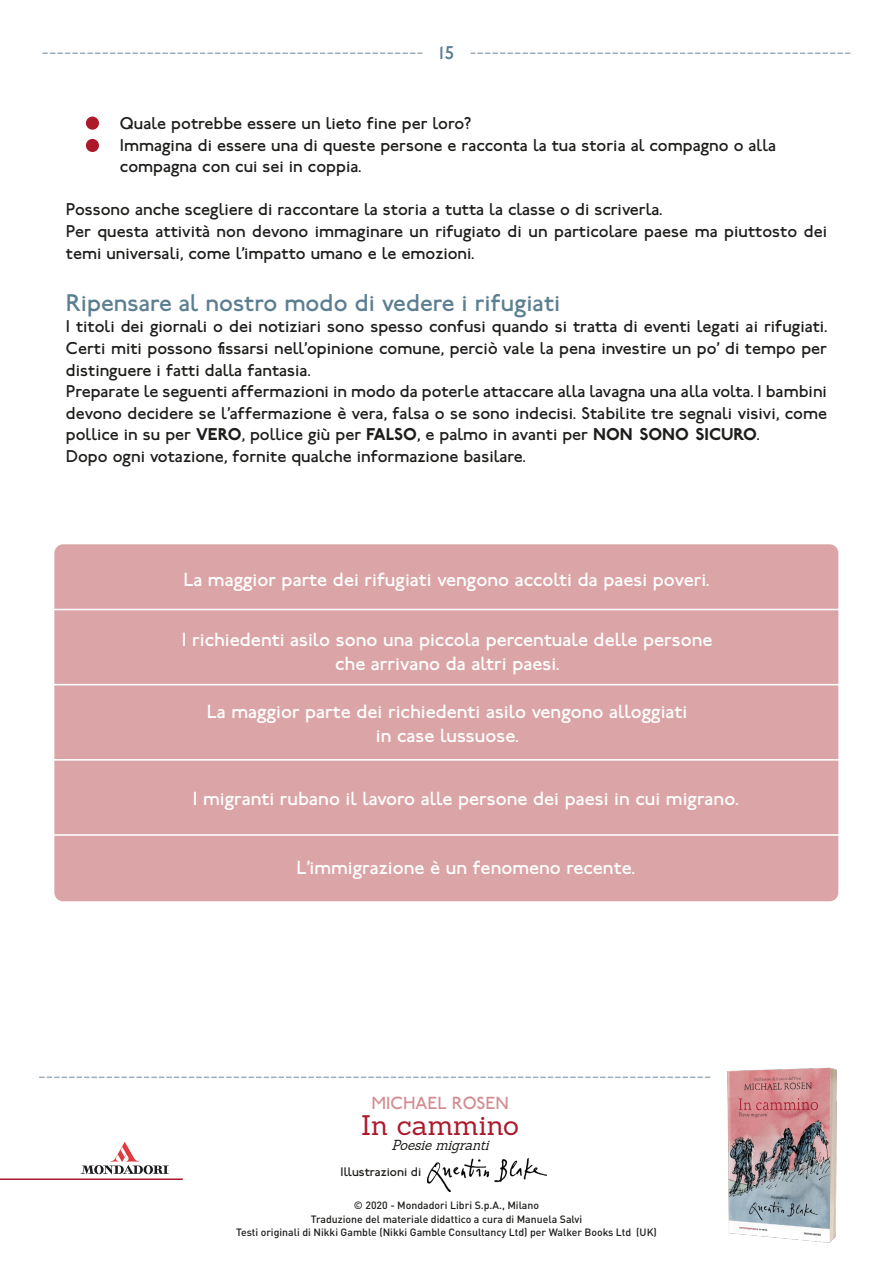
<style>
.page{position:relative;width:893px;height:1263px;background:#fff}
.page>*{position:absolute;margin:0;border:0;box-sizing:border-box;transform-origin:0 0}
.t1{font:27.6px "Sanchez";letter-spacing:-.005em;color:#ab192a}
.t2{font:25.5px "P22 Johnston Underground";color:#5b7e91}
.t3{font:20.1px/24.2px "P22 Johnston Underground";color:#fff;text-align:center}
.t4{font:19.5px "P22 Johnston Underground";color:#5b7e91}
.t5{font:18.6px "P22 Johnston Underground";color:#d38d92}
.t6{font:18px/21.6px "P22 Johnston Underground";color:#1d1d1b;text-align:justify}
.t7{font:italic 14.1px "Sanchez";color:#1d1d1b;scale:.93 1}
.t8{font:13.05px "P22 Johnston Underground";color:#1d1d1b}
.t9{font:500 10.5px/13.5px "DINOT";color:#1d1d1b;text-align:center}
.s1{font-weight:700}
</style>
<div class="page">
<svg style="left:40px;top:1076px;width:670px;height:2px"></svg>
<svg style="left:43px;top:53px;width:807px;height:1px"></svg>
<img style="left:727px;top:1067px;width:110px;height:176px">
<img style="left:80px;top:1142px;width:89px;height:33px">
<div style="left:422px;top:28px;width:49px;height:49px;background:#fff;border-radius:50%"></div>
<img style="left:427px;top:1159px;width:119px;height:32px">
<hr style="left:0;top:1178px;width:183px;height:2px;background:#ab192a">
<div style="left:86px;top:117px;width:13px;height:13px;background:#ab192a;border-radius:50%"></div>
<div style="left:86px;top:139px;width:13px;height:13px;background:#ab192a;border-radius:50%"></div>
<div style="left:54px;top:544px;width:784px;height:357px;background:#dba5a7;border-radius:9px"></div>
<hr style="left:27px;top:684px;width:847px;height:1px;background:#fff">
<hr style="left:27px;top:609px;width:847px;height:1px;background:#fff">
<hr style="left:27px;top:759px;width:847px;height:2px;background:#fff">
<hr style="left:27px;top:834px;width:847px;height:2px;background:#fff">
<p class="t4" style="left:439px;top:41px;width:17px">15</p>
<p class="t6" style="left:120px;top:112px;width:353px">Quale potrebbe essere un lieto fine per loro?</p>
<p class="t6" style="left:120px;top:134px;width:658px">Immagina di essere una di queste persone e racconta la tua storia al compagno o alla</p>
<p class="t6" style="left:120px;top:156px;width:243px">compagna con cui sei in coppia.</p>
<p class="t6" style="left:66px;top:199px;width:598px">Possono anche scegliere di raccontare la storia a tutta la classe o di scriverla.</p>
<p class="t6" style="left:66px;top:220px;width:763px">Per questa attività non devono immaginare un rifugiato di un particolare paese ma piuttosto dei temi universali, come l’impatto umano e le emozioni.</p>
<p class="t2" style="left:66px;top:288px;width:496px">Ripensare al nostro modo di vedere i rifugiati</p>
<p class="t6" style="left:66px;top:316px;width:763px">I titoli dei giornali o dei notiziari sono spesso confusi quando si tratta di eventi legati ai rifugiati.<br>Certi miti possono fissarsi nell’opinione comune, perciò vale la pena investire un po’ di tempo per distinguere i fatti dalla fantasia.</p>
<p class="t6" style="left:66px;top:381px;width:763px">Preparate le seguenti affermazioni in modo da poterle attaccare alla lavagna una alla volta. I bambini devono decidere se l’affermazione è vera, falsa o se sono indecisi. Stabilite tre segnali visivi, come pollice in su per <span class="s1">VERO</span>, pollice giù per <span class="s1">FALSO</span>, e palmo in avanti per <span class="s1">NON SONO SICURO</span>.</p>
<p class="t6" style="left:66px;top:445px;width:461px">Dopo ogni votazione, fornite qualche informazione basilare.</p>
<p class="t3" style="left:183px;top:567px;width:527px">La maggior parte dei rifugiati vengono accolti da paesi poveri.</p>
<p class="t3" style="left:182px;top:628px;width:532px">I richiedenti asilo sono una piccola percentuale delle persone che arrivano da altri paesi.</p>
<p class="t3" style="left:207px;top:700px;width:482px">La maggior parte dei richiedenti asilo vengono alloggiati</p>
<p class="t3" style="left:376px;top:724px;width:144px">in case lussuose.</p>
<p class="t3" style="left:193px;top:786px;width:547px">I migranti rubano il lavoro alle persone dei paesi in cui migrano.</p>
<p class="t3" style="left:296px;top:855px;width:340px">L’immigrazione è un fenomeno recente.</p>
<p class="t5" style="left:371px;top:1092px;width:139px">MICHAEL ROSEN</p>
<h1 class="t1" style="left:361px;top:1107px;width:159px">In cammino</h1>
<p class="t7" style="left:392px;top:1136px;width:111px">Poesiemigranti</p>
<p class="t8" style="left:341px;top:1164px;width:82px">Illustrazioni di</p>
<p class="t9" style="left:236px;top:1198px;width:422px">© 2020 - Mondadori Libri S.p.A., Milano<br>Traduzione del materiale didattico a cura di Manuela Salvi<br>Testi originali di Nikki Gamble (Nikki Gamble Consultancy Ltd) per Walker Books Ltd (UK)</p>
</div>
